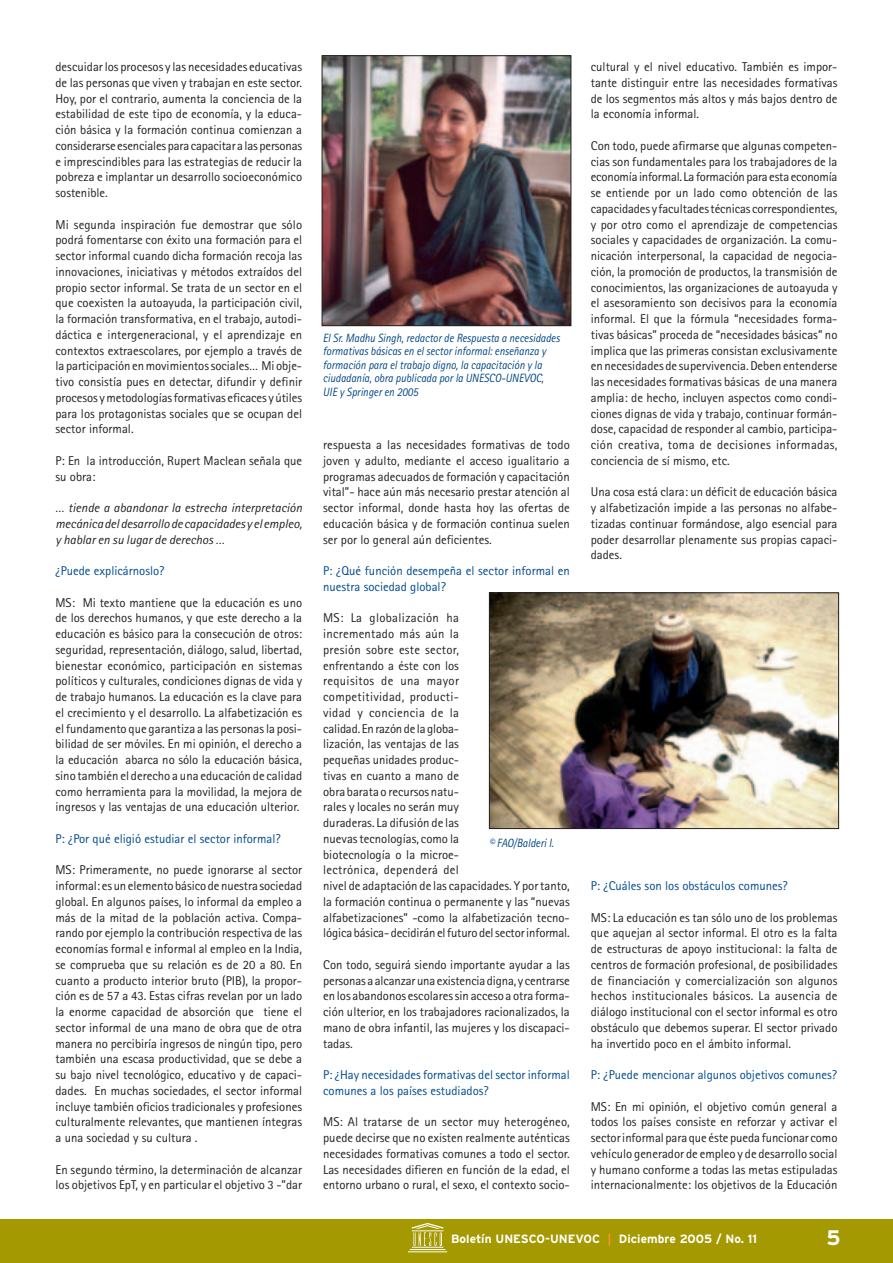
<style>
.page{position:relative;width:893px;height:1263px;background:#fff}
.page>*{position:absolute;margin:0;border:0;box-sizing:border-box;transform-origin:0 0}
.t1{font:700 21px "Interstate";color:#fff}
.t2{font:12.75px/15.8px "Rotis Sans Serif";color:#231f20;text-align:justify}
.t3{font:12.75px/15.8px "Rotis Sans Serif";color:#004a8d}
.t4{font:italic 12.75px/15.8px "Rotis Sans Serif";color:#231f20;text-align:justify}
.t5{font:italic 12px/13.5px "Rotis Sans Serif";color:#004684;scale:.9 1}
.t6{font:700 12px "Interstate";color:#fff}
.s1{color:#f79727}
</style>
<div class="page">
<div style="left:0;top:1219px;width:893px;height:44px;background:#a49901"></div>
<svg style="left:408px;top:1223px;width:39px;height:29px"></svg>
<img style="left:324px;top:57px;width:245px;height:267px">
<div style="left:322px;top:55px;width:249px;height:271px;border:1px solid #231f20"></div>
<img style="left:491px;top:594px;width:346px;height:233px">
<div style="left:489px;top:592px;width:350px;height:237px;border:1px solid #231f20"></div>
<p class="t2" style="left:55px;top:60px;width:248px">descuidar los procesos y las necesidades educativas de las personas que viven y trabajan en este sector.<br>Hoy, por el contrario, aumenta la conciencia de la estabilidad de este tipo de economía, y la educa&shy;ción básica y la formación continua comienzan a considerarse esenciales para capacitar a las personas e imprescindibles para las estrategias de reducir la pobreza e implantar un desarrollo socioeconómico sostenible.</p>
<p class="t2" style="left:55px;top:218px;width:248px">Mi segunda inspiración fue demostrar que sólo podrá fomentarse con éxito una formación para el sector informal cuando dicha formación recoja las innovaciones, iniciativas y métodos extraídos del propio sector informal. Se trata de un sector en el que coexisten la autoayuda, la participación civil, la formación transformativa, en el trabajo, autodi&shy;dáctica e intergeneracional, y el aprendizaje en contextos extraescolares, por ejemplo a través de la participación en movimientos sociales… Mi obje&shy;tivo consistía pues en detectar, difundir y definir procesos y metodologías formativas eficaces y útiles para los protagonistas sociales que se ocupan del sector informal.</p>
<p class="t2" style="left:56px;top:454px;width:248px">P: En la introducción, Rupert Maclean señala que su obra:</p>
<p class="t4" style="left:56px;top:501px;width:248px">… tiende a abandonar la estrecha interpretación mecánica del desarrollo de capacidades y el empleo, y hablar en su lugar de derechos …</p>
<p class="t3" style="left:56px;top:564px;width:110px">¿Puede explicárnoslo?</p>
<p class="t2" style="left:55px;top:596px;width:248px">MS: Mi texto mantiene que la educación es uno de los derechos humanos, y que este derecho a la educación es básico para la consecución de otros: seguridad, representación, diálogo, salud, libertad, bienestar económico, participación en sistemas políticos y culturales, condiciones dignas de vida y de trabajo humanos. La educación es la clave para el crecimiento y el desarrollo. La alfabetización es el fundamento que garantiza a las personas la posi&shy;bilidad de ser móviles. En mi opinión, el derecho a la educación abarca no sólo la educación básica, sino también el derecho a una educación de calidad como herramienta para la movilidad, la mejora de ingresos y las ventajas de una educación ulterior.</p>
<p class="t3" style="left:56px;top:832px;width:227px">P: ¿Por qué eligió estudiar el sector informal?</p>
<p class="t2" style="left:55px;top:863px;width:248px">MS: Primeramente, no puede ignorarse al sector informal: es un elemento básico de nuestra sociedad global. En algunos países, lo informal da empleo a más de la mitad de la población activa. Compa&shy;rando por ejemplo la contribución respectiva de las economías formal e informal al empleo en la India, se comprueba que su relación es de 20 a 80. En cuanto a producto interior bruto (PIB), la propor&shy;ción es de 57 a 43. Estas cifras revelan por un lado la enorme capacidad de absorción que tiene el sector informal de una mano de obra que de otra manera no percibiría ingresos de ningún tipo, pero también una escasa productividad, que se debe a su bajo nivel tecnológico, educativo y de capaci&shy;dades. En muchas sociedades, el sector informal incluye también oficios tradicionales y profesiones culturalmente relevantes, que mantienen íntegras a una sociedad y su cultura .</p>
<p class="t2" style="left:56px;top:1163px;width:248px">En segundo término, la determinación de alcanzar los objetivos EpT, y en particular el objetivo 3 -”dar</p>
<p class="t5" style="left:323px;top:332px;width:265px">El Sr. Madhu Singh, redactor de Respuesta a necesidades formativas básicas en el sector informal: enseñanza y formación para el trabajo digno, la capacitación y la ciudadanía, obra publicada por la UNESCO-UNEVOC, UIE y Springer en 2005</p>
<p class="t2" style="left:323px;top:438px;width:248px">respuesta a las necesidades formativas de todo joven y adulto, mediante el acceso igualitario a programas adecuados de formación y capacitación vital”- hace aún más necesario prestar atención al sector informal, donde hasta hoy las ofertas de educación básica y de formación continua suelen ser por lo general aún deficientes.</p>
<p class="t3" style="left:323px;top:564px;width:248px">P: ¿Qué función desempeña el sector informal en nuestra sociedad global?</p>
<p class="t2" style="left:323px;top:611px;width:248px;text-align:left">MS: La globalización ha<br>incrementado más aún la<br>presión sobre este sector,<br>enfrentando a éste con los<br>requisitos de una mayor<br>competitividad, producti-<br>vidad y conciencia de la<br>calidad. En razón de la globa-<br>lización, las ventajas de las<br>pequeñas unidades produc-<br>tivas en cuanto a mano de<br>obra barata o recursos natu-<br>rales y locales no serán muy<br>duraderas. La difusión de las<br>nuevas tecnologías, como la<br>biotecnología o la microe-<br>lectrónica, dependerá del<br>nivel de adaptación de las capacidades. Y por tanto, la formación continua o permanente y las “nuevas alfabetizaciones” -como la alfabetización tecno&shy;lógica básica- decidirán el futuro del sector informal.</p>
<p class="t2" style="left:323px;top:958px;width:248px">Con todo, seguirá siendo importante ayudar a las personas a alcanzar una existenciadigna, y centrarse en los abandonos escolares sin acceso a otra forma&shy;ción ulterior, en los trabajadores racionalizados, la mano de obra infantil, las mujeres y los discapaci&shy;tadas.</p>
<p class="t3" style="left:323px;top:1068px;width:248px">P: ¿Hay necesidades formativas del sector informal comunes a los países estudiados?</p>
<p class="t2" style="left:323px;top:1115px;width:248px">MS: Al tratarse de un sector muy heterogéneo, puede decirse que no existen realmente auténticas necesidades formativas comunes a todo el sector.<br>Las necesidades difieren en función de la edad, el entorno urbano o rural, el sexo, el contexto socio-</p>
<p class="t5" style="left:489px;top:837px;width:74px">© FAO/Balderi I.</p>
<p class="t2" style="left:591px;top:60px;width:248px">cultural y el nivel educativo. También es impor&shy;tante distinguir entre las necesidades formativas de los segmentos más altos y más bajos dentro de la economía informal.</p>
<p class="t2" style="left:591px;top:139px;width:248px">Con todo, puede afirmarse que algunas competen&shy;cias son fundamentales para los trabajadores de la economía informal. La formación para esta economía se entiende por un lado como obtención de las capacidades y facultades técnicas correspondientes, y por otro como el aprendizaje de competencias sociales y capacidades de organización. La comu&shy;nicación interpersonal, la capacidad de negocia&shy;ción, la promoción de productos, la transmisión de conocimientos, las organizaciones de autoayuda y el asesoramiento son decisivos para la economía informal. El que la fórmula “necesidades forma&shy;tivas básicas” proceda de “necesidades básicas” no implica que las primeras consistan exclusivamente en necesidades de supervivencia. Deben entenderse las necesidades formativas básicas de una manera amplia: de hecho, incluyen aspectos como condi&shy;ciones dignas de vida y trabajo, continuar formán&shy;dose, capacidad de responder al cambio, participa&shy;ción creativa, toma de decisiones informadas, conciencia de sí mismo, etc.</p>
<p class="t2" style="left:591px;top:485px;width:248px">Una cosa está clara: un déficit de educación básica y alfabetización impide a las personas no alfabe&shy;tizadas continuar formándose, algo esencial para poder desarrollar plenamente sus propias capaci&shy;dades.</p>
<p class="t3" style="left:591px;top:879px;width:199px">P: ¿Cuáles son los obstáculos comunes?</p>
<p class="t2" style="left:591px;top:911px;width:248px">MS: La educación es tan sólo uno de los problemas que aquejan al sector informal. El otro es la falta de estructuras de apoyo institucional: la falta de centros de formación profesional, de posibilidades de financiación y comercialización son algunos hechos institucionales básicos. La ausencia de diálogo institucional con el sector informal es otro obstáculo que debemos superar. El sector privado ha invertido poco en el ámbito informal.</p>
<p class="t3" style="left:591px;top:1068px;width:248px">P: ¿Puede mencionar algunos objetivos comunes?</p>
<p class="t2" style="left:591px;top:1100px;width:248px">MS: En mi opinión, el objetivo común general a todos los países consiste en reforzar y activar el sector informal para que éste pueda funcionar como vehículo generador de empleo y de desarrollo social y humano conforme a todas las metas estipuladas internacionalmente: los objetivos de la Educación</p>
<p class="t6" style="left:451px;top:1235px;width:307px">Boletín UNESCO-UNEVOC <span class="s1">|</span> Diciembre 2005 / No. 11</p>
<h1 class="t1" style="left:826px;top:1230px;width:16px">5</h1>
</div>
